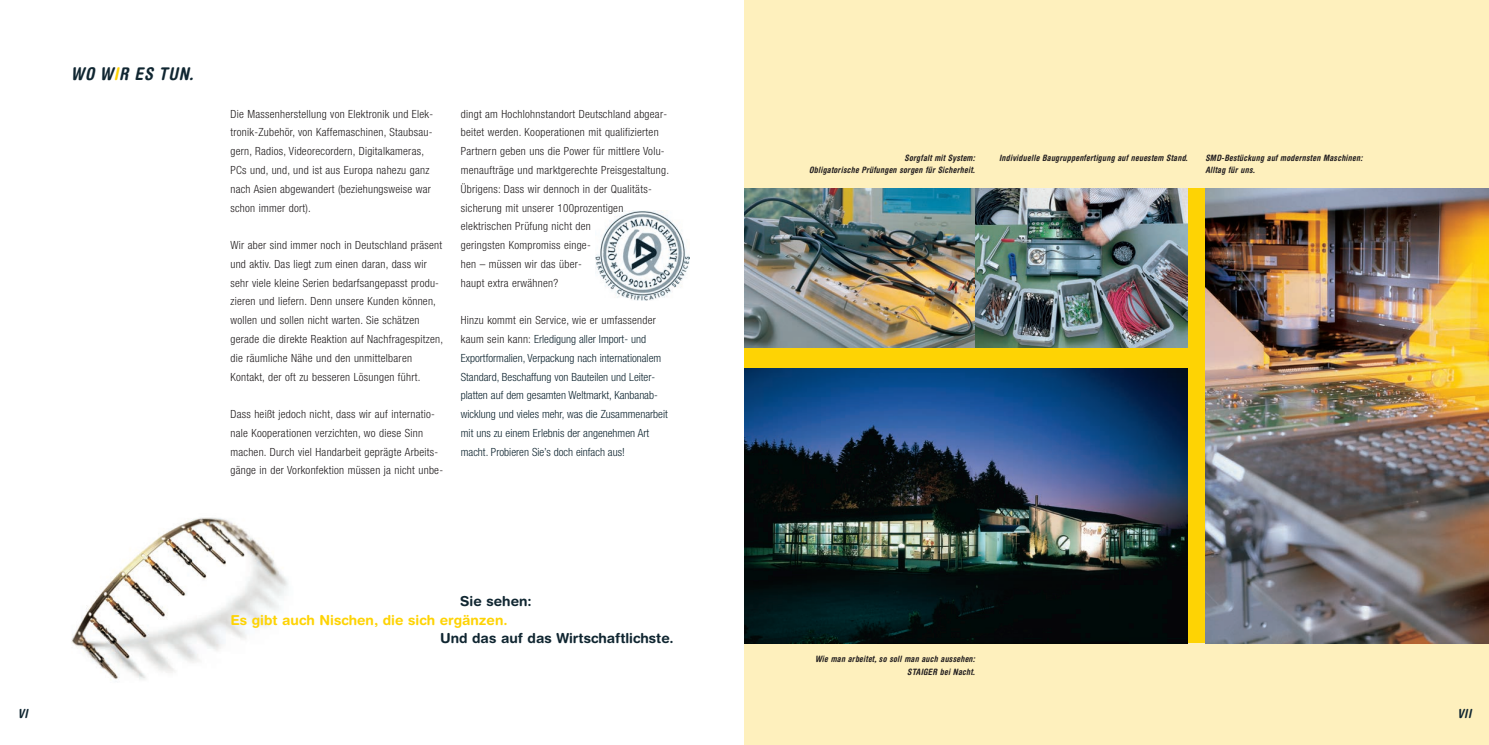
<style>
.page{position:relative;width:1489px;height:745px;background:#fff}
.page>*{position:absolute;margin:0;border:0;box-sizing:border-box;transform-origin:0 0}
.t1{font:italic 700 condensed 17.5px "Helvetica Rounded";color:#102631}
.t2{font:700 13.75px "Helvetica Rounded";color:#102631}
.t3{font:700 13.75px "Helvetica Rounded";color:#fed304}
.t4{font:italic 700 condensed 12.5px "Helvetica Rounded";color:#102631}
.t5{font:300 condensed 11.25px/18.8px "Helvetica Neue";letter-spacing:.025em;color:#231f20}
.t6{font:300 condensed 11.25px/18.8px "Helvetica Neue";color:#102631}
.t7{font:italic 700 condensed 8.75px/12.5px "Helvetica Rounded";color:#231f20;text-align:right}
.s1{color:#fed304}
.s2{color:#231f20}
</style>
<div class="page">
<svg style="left:71px;top:210px;width:619px;height:470px"></svg>
<img style="left:744px;top:0;width:744px;height:744px">
<h1 class="t1" style="left:71px;top:63px;width:128px">WO W<span class="s1">I</span>R ES TUN.</h1>
<p class="t5" style="left:230px;top:104px;width:204px">Die Massenherstellung von Elektronik und Elek&shy;tronik-Zubehör, von Kaffemaschinen, Staubsau&shy;gern, Radios, Videorecordern, Digitalkameras, PCs und, und, und ist aus Europa nahezu ganz nach Asien abgewandert (beziehungsweise war schon immer dort).</p>
<p class="t5" style="left:230px;top:235px;width:214px">Wir aber sind immer noch in Deutschland präsent und aktiv. Das liegt zum einen daran, dass wir sehr viele kleine Serien bedarfsangepasst produ&shy;zieren und liefern. Denn unsere Kunden können, wollen und sollen nicht warten. Sie schätzen gerade die direkte Reaktion auf Nachfragespitzen, die räumliche Nähe und den unmittelbaren Kontakt, der oft zu besseren Lösungen führt.</p>
<p class="t5" style="left:230px;top:404px;width:214px">Dass heißt jedoch nicht, dass wir auf internatio&shy;nale Kooperationen verzichten, wo diese Sinn machen. Durch viel Handarbeit geprägte Arbeits&shy;gänge in der Vorkonfektion müssen ja nicht unbe-</p>
<p class="t5" style="left:461px;top:104px;width:210px">dingt am Hochlohnstandort Deutschland abgear&shy;beitet werden. Kooperationen mit qualifizierten Partnern geben uns die Power für mittlere Volu&shy;menaufträge und marktgerechte Preisgestaltung.<br>Übrigens: Dass wir dennoch in der Qualitäts&shy;sicherung mit unserer 100prozentigen elektrischen Prüfung nicht den<br>geringsten Kompromiss einge-<br>hen – müssen wir das über-<br>haupt extra erwähnen?</p>
<p class="t6" style="left:461px;top:310px;width:208px"><span class="s2">Hinzu kommt ein Service, wie er umfassender kaum sein kann:</span> Erledigung aller Import- und Exportformalien, Verpackung nach internationalem Standard, Beschaffung von Bauteilen und Leiter&shy;platten auf dem gesamten Weltmarkt, Kanbanab&shy;wicklung und vieles mehr, was die Zusammenarbeit mit uns zu einem Erlebnis der angenehmen Art macht. Probieren Sie’s doch einfach aus!</p>
<p class="t4" style="left:18px;top:705px;width:15px">VI</p>
<p class="t2" style="left:460px;top:592px;width:73px">Sie sehen:</p>
<p class="t3" style="left:230px;top:611px;width:279px">Es gibt auch Nischen, die sich ergänzen.</p>
<p class="t2" style="left:440px;top:629px;width:235px">Und das auf das Wirtschaftlichste.</p>
<p class="t7" style="left:904px;top:151px;width:74px">Sorgfalt mit System:</p>
<p class="t7" style="left:998px;top:151px;width:192px">Individuelle Baugruppenfertigung auf neuestem Stand.</p>
<p class="t7" style="left:809px;top:163px;width:170px">Obligatorische Prüfungen sorgen für Sicherheit.</p>
<p class="t7" style="left:1205px;top:151px;width:161px;text-align:left">SMD-Bestückung auf modernsten Maschinen:<br>Alltag für uns.</p>
<p class="t7" style="left:815px;top:652px;width:163px">Wie man arbeitet, so soll man auch aussehen:<br>STAIGER bei Nacht.</p>
<p class="t4" style="left:1457px;top:705px;width:19px">VII</p>
</div>
